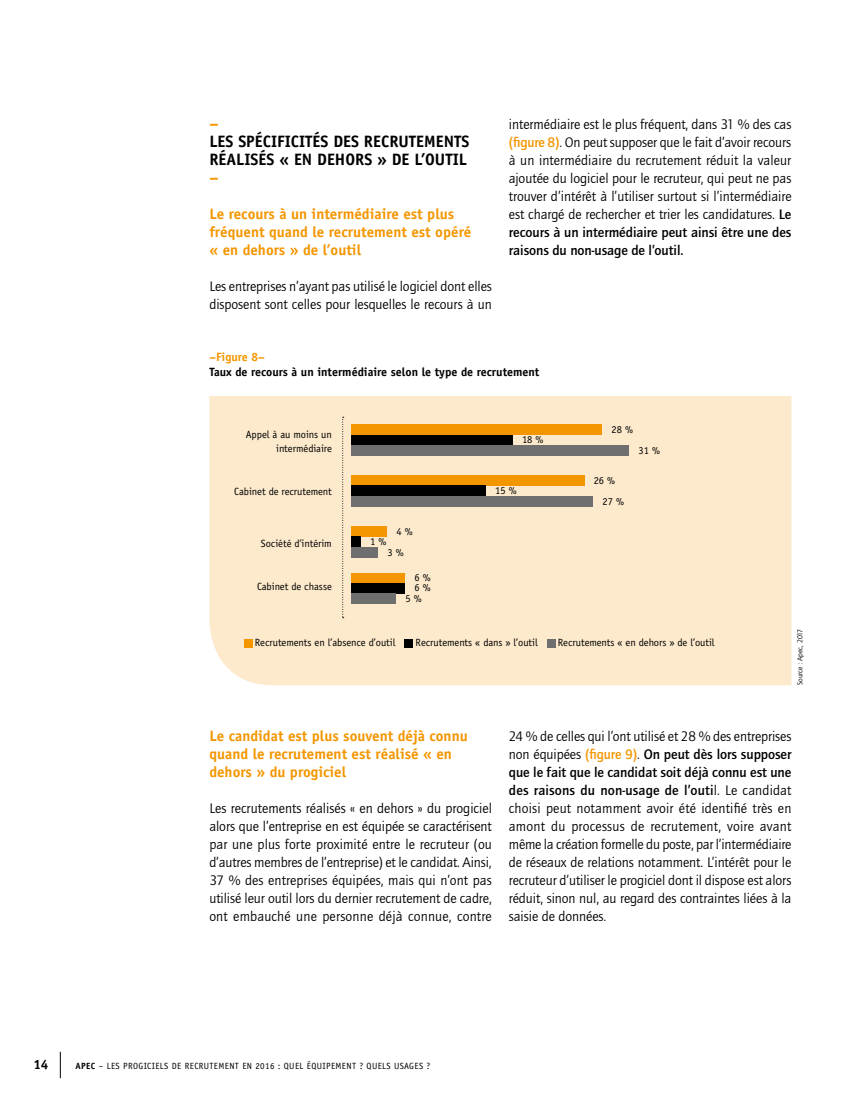
<style>
.page{position:relative;width:851px;height:1106px;background:#fff}
.page>*{position:absolute;margin:0;border:0;box-sizing:border-box;transform-origin:0 0}
.t1{font:700 16.5px/18px "Officina Sans";color:#000}
.t2{font:700 16.5px "Officina Sans";color:#f49600}
.t3{font:700 15px/18px "Officina Sans";color:#f49600}
.t4{font:14.25px/18px "Quay Itc T";letter-spacing:-.005em;color:#000;text-align:justify}
.t5{font:700 13.5px "Officina Sans";color:#000}
.t6{font:700 12px "Officina Sans";color:#000}
.t7{font:700 12px "Officina Sans";color:#f49600}
.t8{font:10.5px/13.5px "Officina Sans";letter-spacing:-.005em;color:#000;text-align:right}
.t9{font:9px "Officina Sans";letter-spacing:.04em;color:#000}
.t10{font:7.5px "Quay Itc T";color:#000}
.s1{font-weight:700;color:#f49600}
.s2{font-weight:700}
</style>
<div class="page">
<svg style="left:60px;top:1051px;width:1px;height:27px"></svg>
<div style="left:209px;top:396px;width:582px;height:289px;background:#fdeacc"></div>
<svg style="left:342px;top:417px;width:2px;height:201px"></svg>
<div style="left:351px;top:424px;width:251px;height:11px;background:#f49600"></div>
<div style="left:351px;top:435px;width:161px;height:10px;background:#000"></div>
<div style="left:351px;top:445px;width:278px;height:11px;background:#706f6f"></div>
<div style="left:351px;top:475px;width:233px;height:11px;background:#f49600"></div>
<div style="left:351px;top:485px;width:134px;height:11px;background:#000"></div>
<div style="left:351px;top:496px;width:242px;height:11px;background:#706f6f"></div>
<div style="left:351px;top:526px;width:36px;height:11px;background:#f49600"></div>
<div style="left:351px;top:536px;width:10px;height:11px;background:#000"></div>
<div style="left:351px;top:547px;width:27px;height:10px;background:#706f6f"></div>
<div style="left:351px;top:572px;width:54px;height:11px;background:#f49600"></div>
<div style="left:351px;top:583px;width:54px;height:10px;background:#000"></div>
<div style="left:351px;top:593px;width:45px;height:11px;background:#706f6f"></div>
<div style="left:244px;top:639px;width:8px;height:8px;background:#f49600"></div>
<div style="left:404px;top:639px;width:9px;height:8px;background:#000"></div>
<div style="left:547px;top:639px;width:8px;height:8px;background:#706f6f"></div>
<p class="t2" style="left:209px;top:113px;width:11px">–</p>
<p class="t1" style="left:209px;top:132px;width:261px">LES SPÉCIFICITÉS DES RECRUTEMENTS<br>RÉALISÉS « EN DEHORS » DE L’OUTIL</p>
<p class="t2" style="left:209px;top:167px;width:11px">–</p>
<p class="t3" style="left:209px;top:204px;width:263px">Le recours à un intermédiaire est plus fréquent quand le recrutement est opéré « en dehors » de l’outil</p>
<p class="t4" style="left:209px;top:277px;width:284px">Les entreprises n’ayant pas utilisé le logiciel dont elles disposent sont celles pour lesquelles le recours à un</p>
<p class="t4" style="left:509px;top:115px;width:284px">intermédiaire est le plus fréquent, dans 31 % des cas <span class="s1">(figure 8)</span>. On peut supposer que le fait d’avoir recours à un intermédiaire du recrutement réduit la valeur ajoutée du logiciel pour le recruteur, qui peut ne pas trouver d’intérêt à l’utiliser surtout si l’intermédiaire est chargé de rechercher et trier les candidatures. <span class="s2">Le recours à un intermédiaire peut ainsi être une des raisons du non-usage de l’outil.</span></p>
<p class="t7" style="left:209px;top:349px;width:57px">–Figure 8–</p>
<p class="t6" style="left:209px;top:364px;width:331px">Taux de recours à un intermédiaire selon le type de recrutement</p>
<p class="t8" style="left:246px;top:428px;width:87px">Appel à au moins un intermédiaire</p>
<p class="t8" style="left:234px;top:484px;width:99px">Cabinet de recrutement</p>
<p class="t8" style="left:261px;top:536px;width:72px">Société d’intérim</p>
<p class="t8" style="left:257px;top:579px;width:76px">Cabinet de chasse</p>
<p class="t8" style="left:370px;top:534px;width:18px">1 %</p>
<p class="t8" style="left:396px;top:524px;width:18px">4 %</p>
<p class="t8" style="left:387px;top:545px;width:18px">3 %</p>
<p class="t8" style="left:414px;top:573px;width:18px;line-height:9.8px;text-align:left">6 %<br>6 %</p>
<p class="t8" style="left:405px;top:592px;width:18px">5 %</p>
<p class="t8" style="left:522px;top:433px;width:23px">18 %</p>
<p class="t8" style="left:495px;top:483px;width:23px">15 %</p>
<p class="t8" style="left:611px;top:423px;width:23px">28 %</p>
<p class="t8" style="left:593px;top:474px;width:23px">26 %</p>
<p class="t8" style="left:602px;top:495px;width:23px">27 %</p>
<p class="t8" style="left:638px;top:444px;width:23px">31 %</p>
<p class="t8" style="left:255px;top:636px;width:142px">Recrutements en l’absence d’outil</p>
<p class="t8" style="left:415px;top:636px;width:124px">Recrutements « dans » l’outil</p>
<p class="t8" style="left:558px;top:636px;width:158px">Recrutements « en dehors » de l’outil</p>
<p class="t10" style="left:795px;top:685px;width:58px;rotate:-90deg">Source : Apec, 2017</p>
<p class="t3" style="left:209px;top:726px;width:260px">Le candidat est plus souvent déjà connu quand le recrutement est réalisé « en dehors » du progiciel</p>
<p class="t4" style="left:209px;top:799px;width:284px">Les recrutements réalisés « en dehors » du progiciel alors que l’entreprise en est équipée se caractérisent par une plus forte proximité entre le recruteur (ou d’autres membres de l’entreprise) et le candidat. Ainsi, 37 % des entreprises équipées, mais qui n’ont pas utilisé leur outil lors du dernier recrutement de cadre, ont embauché une personne déjà connue, contre</p>
<p class="t4" style="left:509px;top:727px;width:284px">24 % de celles qui l’ont utilisé et 28 % des entreprises non équipées <span class="s1">(figure 9)</span>. <span class="s2">On peut dès lors supposer que le fait que le candidat soit déjà connu est une des raisons du non-usage de l’outi</span>l. Le candidat choisi peut notamment avoir été identifié très en amont du processus de recrutement, voire avant même la création formelle du poste, par l’intermédiaire de réseaux de relations notamment. L’intérêt pour le recruteur d’utiliser le progiciel dont il dispose est alors réduit, sinon nul, au regard des contraintes liées à la saisie de données.</p>
<p class="t5" style="left:33px;top:1055px;width:17px">14</p>
<p class="t9" style="left:76px;top:1060px;width:356px"><span class="s2">APEC</span> – LES PROGICIELS DE RECRUTEMENT EN 2016 : QUEL ÉQUIPEMENT ? QUELS USAGES ?</p>
</div>
